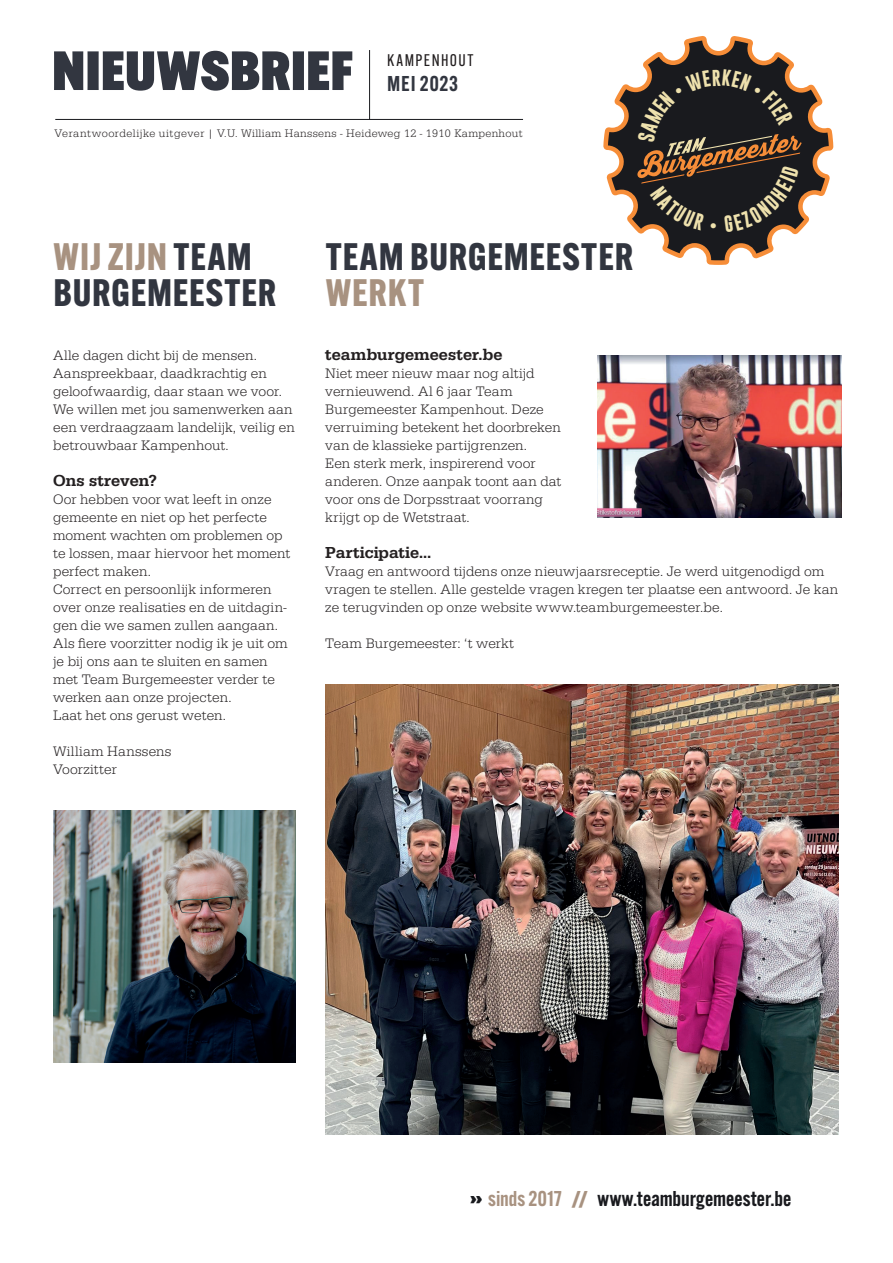
<style>
.page{position:relative;width:893px;height:1263px;background:#fff}
.page>*{position:absolute;margin:0;border:0;box-sizing:border-box;transform-origin:0 0}
.t1{font:900 54px "Alternate Gothic ATF";letter-spacing:.02em;color:#323640}
.t2{font:700 37.5px/36px "Alternate Gothic ATF";letter-spacing:.025em;color:#323640}
.t3{font:700 37.5px "Alternate Gothic ATF";letter-spacing:.03em;color:#a89280}
.t4{font:600 21px "Alternate Gothic ATF";color:#191a1e}
.t5{font:600 21px "Alternate Gothic ATF";letter-spacing:.035em;color:#323640}
.t6{font:500 16.5px "Egyptienne URW";letter-spacing:.005em;color:#231f20}
.t7{font:16.5px "Alternate Gothic ATF";letter-spacing:.09em;color:#231f20}
.t8{font:300 14.25px/18px "Egyptienne URW";color:#231f20}
.t9{font:300 11.25px "Egyptienne URW";letter-spacing:.03em;color:#231f20}
.s1{color:#a89280}
.s2{font-weight:900}
.s3{font-weight:900;color:#a89280}
</style>
<div class="page">
<hr style="left:369px;top:50px;width:1px;height:70px;background:#191a1e">
<hr style="left:55px;top:119px;width:468px;height:1px;background:#191a1e">
<img style="left:597px;top:356px;width:245px;height:162px">
<img style="left:325px;top:684px;width:514px;height:450px">
<img style="left:53px;top:810px;width:243px;height:252px">
<svg style="left:603px;top:36px;width:230px;height:229px"></svg>
<svg style="left:637px;top:69px;width:165px;height:164px;background:#322a25"></svg>
<h1 class="t1" style="left:52px;top:38px;width:302px">NIEUWSBRIEF</h1>
<p class="t7" style="left:387px;top:50px;width:88px">KAMPENHOUT</p>
<h3 class="t5" style="left:387px;top:70px;width:73px">MEI 2023</h3>
<p class="t9" style="left:55px;top:126px;width:470px">Verantwoordelijke uitgever | V.U. William Hanssens - Heideweg 12 - 1910 Kampenhout</p>
<h2 class="t2" style="left:54px;top:238px;width:224px"><span class="s1">WIJ ZIJN</span> TEAM<br>BURGEMEESTER</h2>
<p class="t8" style="left:53px;top:346px;width:243px">Alle dagen dicht bij de mensen.<br>Aanspreekbaar, daadkrachtig en geloofwaardig, daar staan we voor.<br>We willen met jou samenwerken aan een verdraagzaam landelijk, veilig en betrouwbaar Kampenhout.</p>
<p class="t6" style="left:53px;top:471px;width:105px">Ons streven?</p>
<p class="t8" style="left:53px;top:490px;width:239px">Oor hebben voor wat leeft in onze gemeente en niet op het perfecte moment wachten om problemen op te lossen, maar hiervoor het moment perfect maken.<br>Correct en persoonlijk informeren over onze realisaties en de uitdagin&shy;gen die we samen zullen aangaan.<br>Als fiere voorzitter nodig ik je uit om je bij ons aan te sluiten en samen met Team Burgemeester verder te werken aan onze projecten.<br>Laat het ons gerust weten.</p>
<p class="t8" style="left:53px;top:742px;width:120px">William Hanssens<br>Voorzitter</p>
<h2 class="t2" style="left:326px;top:238px;width:309px">TEAM BURGEMEESTER</h2>
<h2 class="t3" style="left:326px;top:269px;width:100px">WERKT</h2>
<p class="t6" style="left:325px;top:345px;width:179px">teamburgemeester.be</p>
<p class="t8" style="left:325px;top:364px;width:238px">Niet meer nieuw maar nog altijd vernieuwend. Al 6 jaar Team<br>Burgemeester Kampenhout. Deze verruiming betekent het doorbreken van de klassieke partijgrenzen.<br>Een sterk merk, inspirerend voor anderen. Onze aanpak toont aan dat voor ons de Dorpsstraat voorrang krijgt op de Wetstraat.</p>
<p class="t6" style="left:325px;top:543px;width:108px">Participatie…</p>
<p class="t8" style="left:325px;top:562px;width:515px">Vraag en antwoord tijdens onze nieuwjaarsreceptie. Je werd uitgenodigd om vragen te stellen. Alle gestelde vragen kregen ter plaatse een antwoord. Je kan ze terugvinden op onze website www.teamburgemeester.be.</p>
<p class="t8" style="left:325px;top:634px;width:190px">Team Burgemeester: ‘t werkt</p>
<h3 class="t4" style="left:470px;top:1185px;width:323px"><span class="s2">››</span> <span class="s1">sinds 2017</span> <span class="s3">//</span> www.teamburgemeester.be</h3>
</div>
